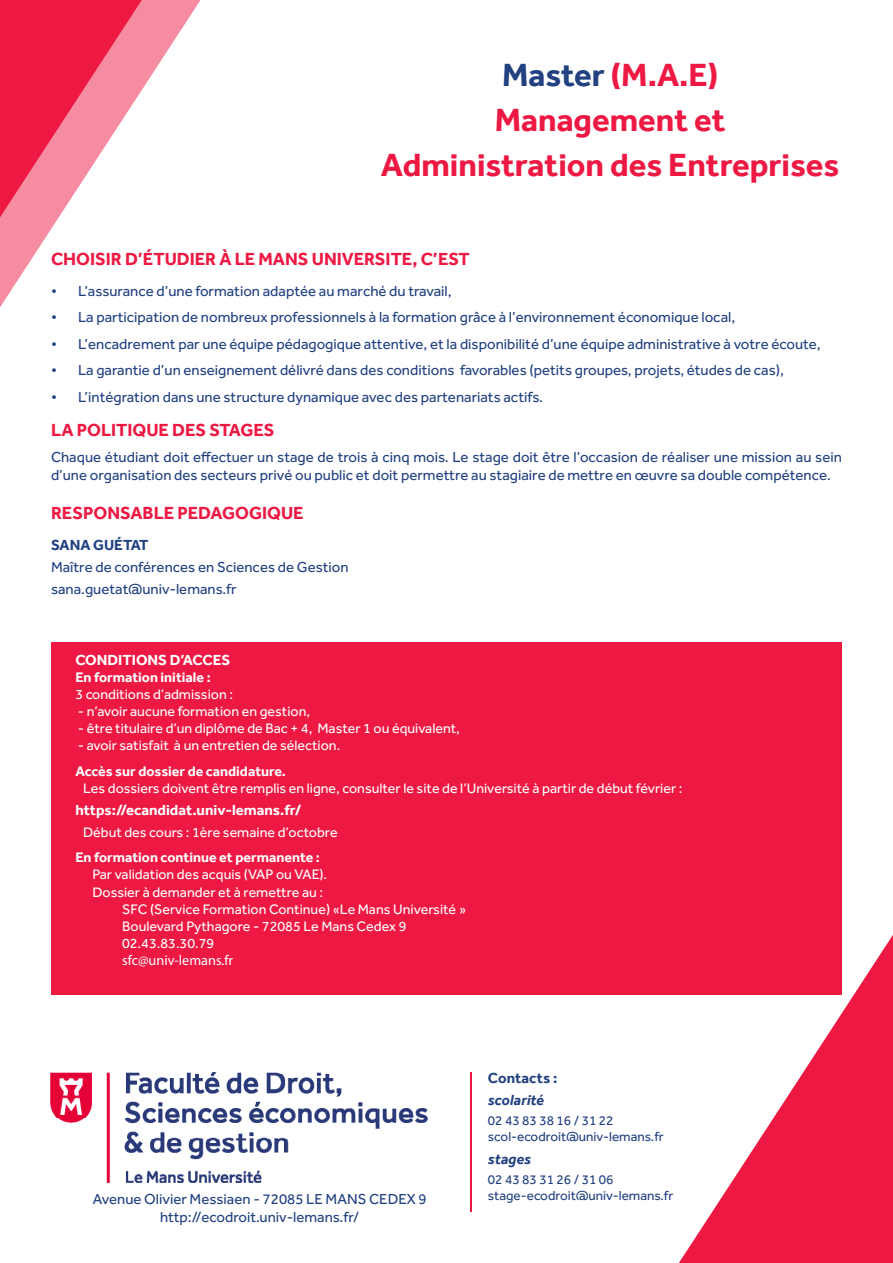
<style>
.page{position:relative;width:893px;height:1263px;background:#fff}
.page>*{position:absolute;margin:0;border:0;box-sizing:border-box;transform-origin:0 0}
.t1{font:700 33px/45px "Effra";color:#ed1943;text-align:center}
.t2{font:700 18px "Effra";color:#ed1943}
.t3{font:15px/18px "Effra";color:#224181}
.t4{font:700 15px "Effra";color:#fff}
.t5{font:700 15px "Effra";color:#224181}
.t6{font:italic 700 15px "Effra";color:#224181}
.t7{font:14.25px "Effra";color:#fff}
.t8{font:700 14.25px "Effra";color:#fff}
.t9{font:14.25px "Myriad Pro";color:#fff}
.t10{font:13.5px "Effra";color:#224181}
.s1{color:#224181}
</style>
<div class="page">
<svg style="left:679px;top:935px;width:214px;height:328px;fill:#ed1943"></svg>
<svg style="left:0;top:0;width:201px;height:307px"></svg>
<svg style="left:0;top:0;width:142px;height:217px"></svg>
<hr style="left:468px;top:1072px;width:3px;height:140px;background:#ed1943">
<div style="left:51px;top:642px;width:791px;height:353px;background:#ed1943"></div>
<img style="left:50px;top:1072px;width:419px;height:140px">
<p class="t1" style="left:381px;top:52px;width:460px"><span class="s1">Master</span> (M.A.E)<br>Management et<br>Administration des Entreprises</p>
<p class="t2" style="left:51px;top:248px;width:420px">CHOISIR D’ÉTUDIER À LE MANS UNIVERSITE, C’EST</p>
<p class="t3" style="left:51px;top:281px;width:402px">• L’assurance d’une formation adaptée au marché du travail,</p>
<p class="t3" style="left:51px;top:308px;width:686px">• La participation de nombreux professionnels à la formation grâce à l’environnement économique local,</p>
<p class="t3" style="left:51px;top:334px;width:771px">• L’encadrement par une équipe pédagogique attentive, et la disponibilité d’une équipe administrative à votre écoute,</p>
<p class="t3" style="left:51px;top:361px;width:734px">• La garantie d’un enseignement délivré dans des conditions favorables (petits groupes, projets, études de cas),</p>
<p class="t3" style="left:51px;top:387px;width:493px">• L’intégration dans une structure dynamique avec des partenariats actifs.</p>
<p class="t2" style="left:51px;top:419px;width:225px">LA POLITIQUE DES STAGES</p>
<p class="t3" style="left:51px;top:448px;width:792px">Chaque étudiant doit effectuer un stage de trois à cinq mois. Le stage doit être l’occasion de réaliser une mission au sein d’une organisation des secteurs privé ou public et doit permettre au stagiaire de mettre en œuvre sa double compétence.</p>
<p class="t2" style="left:51px;top:502px;width:254px">RESPONSABLE PEDAGOGIQUE</p>
<p class="t5" style="left:51px;top:536px;width:99px">SANA GUÉTAT</p>
<p class="t3" style="left:51px;top:558px;width:299px">Maître de conférences en Sciences de Gestion</p>
<p class="t3" style="left:51px;top:580px;width:187px">sana.guetat@univ-lemans.fr</p>
<p class="t4" style="left:75px;top:651px;width:157px">CONDITIONS D’ACCES</p>
<p class="t8" style="left:75px;top:669px;width:137px">En formation initiale :</p>
<p class="t7" style="left:75px;top:686px;width:159px">3 conditions d’admission :</p>
<p class="t7" style="left:78px;top:703px;width:234px">- n’avoir aucune formation en gestion,</p>
<p class="t7" style="left:78px;top:720px;width:383px">- être titulaire d’un diplôme de Bac + 4, Master 1 ou équivalent,</p>
<p class="t7" style="left:78px;top:737px;width:264px">- avoir satisfait à un entretien de sélection.</p>
<p class="t8" style="left:75px;top:763px;width:212px">Accès sur dossier de candidature.</p>
<p class="t7" style="left:83px;top:780px;width:601px">Les dossiers doivent être remplis en ligne, consulter le site de l’Université à partir de début février :</p>
<p class="t4" style="left:75px;top:801px;width:228px">https://ecandidat.univ-lemans.fr/</p>
<p class="t7" style="left:83px;top:824px;width:256px">Début des cours : 1ère semaine d’octobre</p>
<p class="t8" style="left:75px;top:849px;width:246px">En formation continue et permanente :</p>
<p class="t7" style="left:92px;top:866px;width:236px">Par validation des acquis (VAP ou VAE).</p>
<p class="t7" style="left:92px;top:883px;width:232px">Dossier à demander et à remettre au :</p>
<p class="t7" style="left:122px;top:900px;width:346px">SFC (Service Formation Continue) «Le Mans Université »</p>
<p class="t7" style="left:122px;top:918px;width:286px">Boulevard Pythagore - 72085 Le Mans Cedex 9</p>
<p class="t7" style="left:122px;top:935px;width:94px">02.43.83.30.79</p>
<p class="t9" style="left:122px;top:951px;width:113px">sfc@univ-lemans.fr</p>
<p class="t3" style="left:93px;top:1190px;width:335px">Avenue Olivier Messiaen - 72085 LE MANS CEDEX 9</p>
<p class="t3" style="left:160px;top:1208px;width:201px">http://ecodroit.univ-lemans.fr/</p>
<p class="t5" style="left:488px;top:1068px;width:71px">Contacts :</p>
<p class="t6" style="left:488px;top:1091px;width:58px">scolarité</p>
<p class="t10" style="left:488px;top:1113px;width:127px">02 43 83 38 16 / 31 22</p>
<p class="t10" style="left:488px;top:1129px;width:177px">scol-ecodroit@univ-lemans.fr</p>
<p class="t6" style="left:488px;top:1150px;width:45px">stages</p>
<p class="t10" style="left:488px;top:1172px;width:127px">02 43 83 31 26 / 31 06</p>
<p class="t10" style="left:488px;top:1188px;width:187px">stage-ecodroit@univ-lemans.fr</p>
</div>
